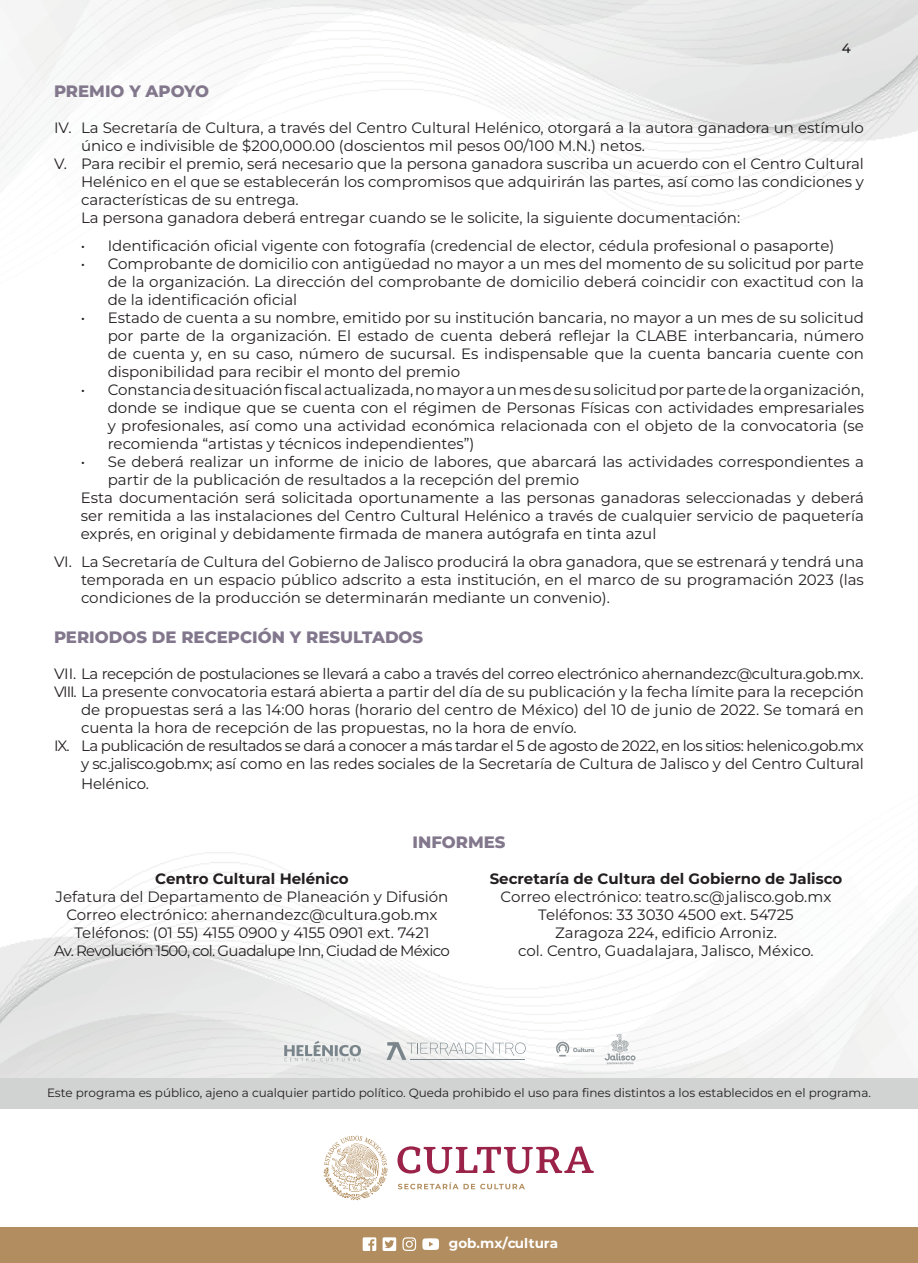
<style>
.page{position:relative;width:918px;height:1263px;background:#fff}
.page>*{position:absolute;margin:0;border:0;box-sizing:border-box;transform-origin:0 0}
.parrafo1{font:800 16.5px "Montserrat";color:#82778c}
.parrafo1-2{font:15px/18px "Montserrat";color:#231f20;text-align:justify}
.parrafo1-3{font:15px/18px "Montserrat";letter-spacing:-.03em;color:#231f20;text-align:right}
.parrafo1-4{font:15px "Montserrat";letter-spacing:-.02em;color:#231f20}
.parrafo1-5{font:700 15px "Montserrat";color:#231f20}
.parrafo1-6{font:15px "Montserrat";letter-spacing:-.04em;color:#231f20}
.t1{font:700 13.5px "Montserrat";color:#fff}
.t2{font:500 13.5px "Montserrat";color:#231f20}
.t3{font:12px "Montserrat";color:#231f20}
</style>
<div class="page">
<img style="left:0;top:852px;width:918px;height:226px">
<img style="left:0;top:0;width:918px;height:226px">
<div style="left:0;top:1227px;width:918px;height:36px;background:#b28d5f"></div>
<svg style="left:402px;top:1237px;width:14px;height:14px"></svg>
<svg style="left:363px;top:1237px;width:13px;height:14px"></svg>
<svg style="left:383px;top:1237px;width:13px;height:14px"></svg>
<svg style="left:422px;top:1238px;width:17px;height:12px"></svg>
<svg style="left:397px;top:1146px;width:197px;height:27px"></svg>
<svg style="left:398px;top:1182px;width:127px;height:7px"></svg>
<svg style="left:324px;top:1136px;width:64px;height:64px"></svg>
<svg style="left:284px;top:1041px;width:77px;height:20px"></svg>
<div style="left:0;top:1078px;width:918px;height:30px;background:#d1d2d2"></div>
<svg style="left:387px;top:1042px;width:139px;height:18px"></svg>
<img style="left:551px;top:1032px;width:88px;height:36px">
<p class="t2" style="left:842px;top:40px;width:11px">4</p>
<p class="parrafo1" style="left:54px;top:81px;width:157px">PREMIO Y APOYO</p>
<p class="parrafo1-2" style="left:81px;top:119px;width:784px;text-indent:-27px">IV. La Secretaría de Cultura, a través del Centro Cultural Helénico, otorgará a la autora ganadora un estímulo único e indivisible de $200,000.00 (doscientos mil pesos 00/100 M.N.) netos.</p>
<p class="parrafo1-2" style="left:81px;top:155px;width:785px;text-indent:-27px">V. Para recibir el premio, será necesario que la persona ganadora suscriba un acuerdo con el Centro Cultural Helénico en el que se establecerán los compromisos que adquirirán las partes, así como las condiciones y características de su entrega.</p>
<p class="parrafo1-2" style="left:81px;top:209px;width:661px">La persona ganadora deberá entregar cuando se le solicite, la siguiente documentación:</p>
<p class="parrafo1-2" style="left:81px;top:236px;width:755px">• Identificación oficial vigente con fotografía (credencial de elector, cédula profesional o pasaporte)</p>
<p class="parrafo1-2" style="left:108px;top:254px;width:758px;text-indent:-27px">• Comprobante de domicilio con antigüedad no mayor a un mes del momento de su solicitud por parte de la organización. La dirección del comprobante de domicilio deberá coincidir con exactitud con la de la identificación oficial</p>
<p class="parrafo1-2" style="left:108px;top:308px;width:758px;text-indent:-27px">• Estado de cuenta a su nombre, emitido por su institución bancaria, no mayor a un mes de su solicitud por parte de la organización. El estado de cuenta deberá reflejar la CLABE interbancaria, número de cuenta y, en su caso, número de sucursal. Es indispensable que la cuenta bancaria cuente con disponibilidad para recibir el monto del premio</p>
<p class="parrafo1-2" style="left:108px;top:380px;width:758px;text-indent:-27px">• Constancia de situación fiscal actualizada, no mayor a un mes de su solicitud por parte de la organización, donde se indique que se cuenta con el régimen de Personas Físicas con actividades empresariales y profesionales, así como una actividad económica relacionada con el objeto de la convocatoria (se recomienda “artistas y técnicos independientes”)</p>
<p class="parrafo1-2" style="left:108px;top:452px;width:758px;text-indent:-27px">• Se deberá realizar un informe de inicio de labores, que abarcará las actividades correspondientes a partir de la publicación de resultados a la recepción del premio</p>
<p class="parrafo1-2" style="left:81px;top:488px;width:785px">Esta documentación será solicitada oportunamente a las personas ganadoras seleccionadas y deberá ser remitida a las instalaciones del Centro Cultural Helénico a través de cualquier servicio de paquetería exprés, en original y debidamente firmada de manera autógrafa en tinta azul</p>
<p class="parrafo1-2" style="left:81px;top:553px;width:784px;text-indent:-27px">VI. La Secretaría de Cultura del Gobierno de Jalisco producirá la obra ganadora, que se estrenará y tendrá una temporada en un espacio público adscrito a esta institución, en el marco de su programación 2023 (las condiciones de la producción se determinarán mediante un convenio).</p>
<p class="parrafo1" style="left:54px;top:626px;width:371px">PERIODOS DE RECEPCIÓN Y RESULTADOS</p>
<p class="parrafo1-4" style="left:54px;top:664px;width:811px">VII. La recepción de postulaciones se llevará a cabo a través del correo electrónico ahernandezc@cultura.gob.mx.</p>
<p class="parrafo1-2" style="left:81px;top:682px;width:785px;text-indent:-27px">VIII. La presente convocatoria estará abierta a partir del día de su publicación y la fecha límite para la recepción de propuestas será a las 14:00 horas (horario del centro de México) del 10 de junio de 2022. Se tomará en cuenta la hora de recepción de las propuestas, no la hora de envío.</p>
<p class="parrafo1-3" style="left:54px;top:736px;width:812px">IX. La publicación de resultados se dará a conocer a más tardar el 5 de agosto de 2022, en los sitios: helenico.gob.mx y sc.jalisco.gob.mx; así como en las redes sociales de la Secretaría de Cultura de Jalisco y del Centro Cultural</p>
<p class="parrafo1-2" style="left:81px;top:774px;width:69px">Helénico.</p>
<p class="parrafo1" style="left:412px;top:831px;width:95px">INFORMES</p>
<p class="parrafo1-5" style="left:155px;top:869px;width:195px">Centro Cultural Helénico</p>
<p class="parrafo1-2" style="left:56px;top:887px;width:394px">Jefatura del Departamento de Planeación y Difusión</p>
<p class="parrafo1-2" style="left:66px;top:905px;width:373px">Correo electrónico: ahernandezc@cultura.gob.mx</p>
<p class="parrafo1-2" style="left:75px;top:923px;width:356px">Teléfonos: (01 55) 4155 0900 y 4155 0901 ext. 7421</p>
<p class="parrafo1-6" style="left:54px;top:941px;width:398px">Av. Revolución 1500, col. Guadalupe Inn, Ciudad de México</p>
<p class="parrafo1-5" style="left:490px;top:869px;width:354px">Secretaría de Cultura del Gobierno de Jalisco</p>
<p class="parrafo1-2" style="left:501px;top:887px;width:332px">Correo electrónico: teatro.sc@jalisco.gob.mx</p>
<p class="parrafo1-2" style="left:538px;top:905px;width:257px">Teléfonos: 33 3030 4500 ext. 54725</p>
<p class="parrafo1-2" style="left:555px;top:923px;width:223px">Zaragoza 224, edificio Arroniz.</p>
<p class="parrafo1-2" style="left:518px;top:941px;width:297px">col. Centro, Guadalajara, Jalisco, México.</p>
<p class="t3" style="left:47px;top:1085px;width:825px">Este programa es público, ajeno a cualquier partido político. Queda prohibido el uso para fines distintos a los establecidos en el programa.</p>
<p class="t1" style="left:449px;top:1234px;width:111px">gob.mx/cultura</p>
</div>
